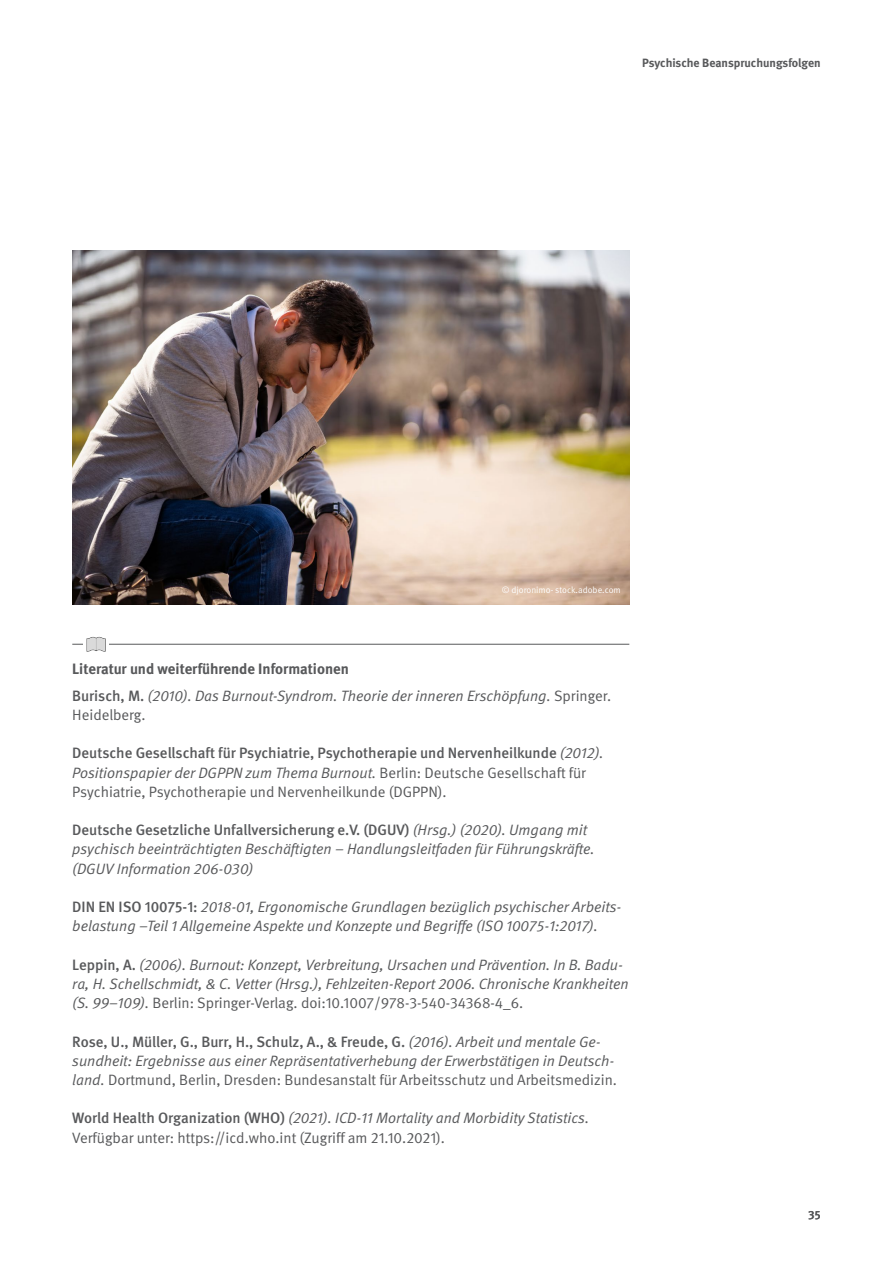
<style>
.page{position:relative;width:893px;height:1263px;background:#fff}
.page>*{position:absolute;margin:0;border:0;box-sizing:border-box;transform-origin:0 0}
.t1{font:italic 15px/19.2px "DGUV Meta";color:#58595b}
.t2{font:15px/19.2px "DGUV Meta";color:#58595b}
.t3{font:700 12px "DGUV Meta";color:#58595b}
.t4{font:500 12px "DGUV Meta";color:#58595b}
.t5{font:9px "DGUV Meta";color:#fff}
.s1{font-weight:700;font-style:normal}
.s2{font-weight:500;font-style:normal}
.s3{font-style:normal}
.s4{font-weight:500}
.s5{font-style:italic}
</style>
<div class="page">
<hr style="left:72px;top:644px;width:557px;height:1px;background:#58595b">
<svg style="left:83px;top:638px;width:26px;height:14px"></svg>
<svg style="left:87px;top:637px;width:19px;height:15px"></svg>
<img style="left:72px;top:251px;width:557px;height:353px">
<p class="t3" style="left:642px;top:56px;width:180px">Psychische Beanspruchungsfolgen</p>
<p class="t5" style="left:502px;top:585px;width:120px">© djoronimo- stock.adobe.com</p>
<p class="t1" style="left:72px;top:656px;width:541px;line-height:26.4px"><span class="s1">Literatur und weiterführende Informationen<br></span><span class="s2">Burisch, M.</span> (2010). Das Burnout-Syndrom. Theorie der inneren Erschöpfung. <span class="s3">Springer.</span></p>
<p class="t2" style="left:72px;top:706px;width:75px">Heidelberg.</p>
<p class="t2" style="left:72px;top:744px;width:533px"><span class="s4">Deutsche Gesellschaft für Psychiatrie, Psychotherapie und Nervenheilkunde</span> <span class="s5">(2012).<br>Positionspapier der DGPPN zum Thema Burnout.</span> Berlin: Deutsche Gesellschaft für<br>Psychiatrie, Psychotherapie und Nervenheilkunde (DGPPN).</p>
<p class="t1" style="left:72px;top:821px;width:524px"><span class="s2">Deutsche Gesetzliche Unfallversicherung e.V. (DGUV)</span> (Hrsg.) (2020). Umgang mit psychisch beeinträchtigten Beschäftigten – Handlungsleitfaden für Führungskräfte. (DGUV Information 206-030)</p>
<p class="t1" style="left:72px;top:898px;width:551px"><span class="s2">DIN EN ISO 10075-1:</span> 2018-01, Ergonomische Grundlagen bezüglich psychischer Arbeits&shy;belastung –Teil 1 Allgemeine Aspekte und Konzepte und Begriffe (ISO 10075-1:2017).</p>
<p class="t1" style="left:72px;top:955px;width:558px"><span class="s2">Leppin, A.</span> (2006). Burnout: Konzept, Verbreitung, Ursachen und Prävention. In B. Badu&shy;ra, H. Schellschmidt, &amp; C. Vetter (Hrsg.), Fehlzeiten-Report 2006. Chronische Krankheiten (S. 99–109). <span class="s3">Berlin: Springer-Verlag. doi:10.1007/978-3-540-34368-4_6.</span></p>
<p class="t1" style="left:72px;top:1032px;width:546px"><span class="s2">Rose, U., Müller, G., Burr, H., Schulz, A., &amp; Freude, G.</span> (2016). Arbeit und mentale Ge&shy;sundheit: Ergebnisse aus einer Repräsentativerhebung der Erwerbstätigen in Deutsch&shy;land. <span class="s3">Dortmund, Berlin, Dresden: Bundesanstalt für Arbeitsschutz und Arbeitsmedizin.</span></p>
<p class="t2" style="left:72px;top:1109px;width:518px"><span class="s4">World Health Organization (WHO)</span> <span class="s5">(2021). ICD-11 Mortality and Morbidity Statistics.<br></span>Verfügbar unter: https://icd.who.int (Zugriff am 21.10.2021).</p>
<p class="t4" style="left:808px;top:1208px;width:14px">35</p>
</div>
